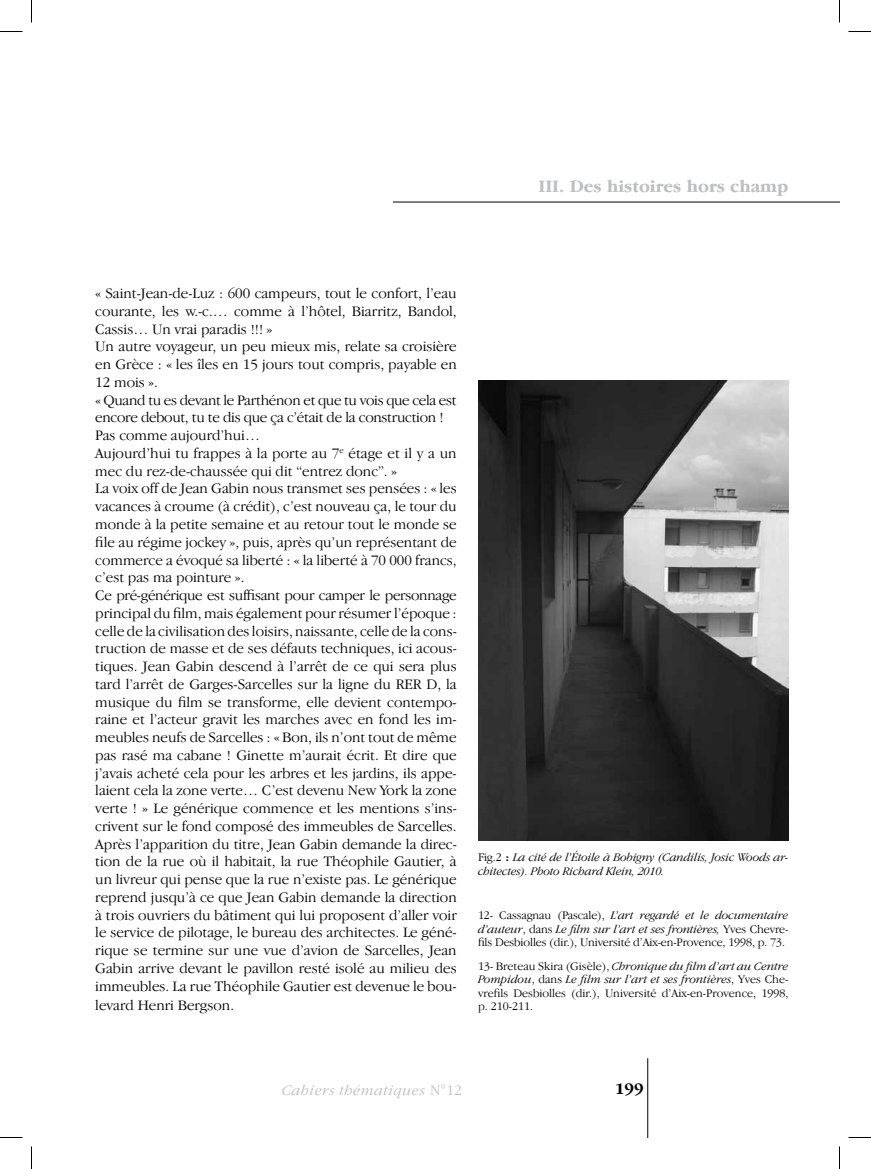
<style>
.page{position:relative;width:871px;height:1169px;background:#fff}
.page>*{position:absolute;margin:0;border:0;box-sizing:border-box;transform-origin:0 0}
.t1{font:700 18px "Garamond IT Cby BT";color:#bcbec0}
.t2{font:700 16.5px "Garamond IT Cby BT";color:#000}
.t3{font:300 15px/17.9px "Garamond IT Cby BT";color:#000}
.t4{font:italic 300 15px "Garamond IT Cby BT";letter-spacing:.04em;color:#bcbec0}
.t5{font:300 12px/13.5px "Garamond IT Cby BT";color:#000;text-align:justify}
.t6{font:italic 300 12px/13.5px "Garamond IT Cby BT";letter-spacing:-.01em;color:#000}
.s1{font-style:normal}
.s2{font-weight:700;font-style:normal}
.s3{font-style:italic}
</style>
<div class="page">
<hr style="left:393px;top:202px;width:446px;height:1px;background:#000">
<hr style="left:647px;top:1058px;width:1px;height:79px;background:#000">
<img style="left:478px;top:380px;width:310px;height:460px">
<svg style="left:0;top:31px;width:22px;height:1px"></svg>
<svg style="left:848px;top:31px;width:23px;height:1px"></svg>
<svg style="left:0;top:1137px;width:22px;height:1px"></svg>
<svg style="left:848px;top:1137px;width:23px;height:1px"></svg>
<svg style="left:31px;top:0;width:1px;height:23px"></svg>
<svg style="left:31px;top:1146px;width:1px;height:23px"></svg>
<svg style="left:839px;top:0;width:1px;height:23px"></svg>
<svg style="left:839px;top:1146px;width:1px;height:23px"></svg>
<p class="t1" style="left:538px;top:176px;width:251px">III. Des histoires hors champ</p>
<p class="t3" style="left:95px;top:284px;width:363px">« Saint-Jean-de-Luz : 600 campeurs, tout le confort, l’eau courante, les w.-c.… comme à l’hôtel, Biarritz, Bandol, Cassis… Un vrai paradis !!! »<br>Un autre voyageur, un peu mieux mis, relate sa croisière en Grèce : « les îles en 15 jours tout compris, payable en 12 mois ».<br>« Quand tu es devant le Parthénon et que tu vois que cela est encore debout, tu te dis que ça c’était de la construction !<br>Pas comme aujourd’hui…<br>Aujourd’hui tu frappes à la porte au 7<sup>e</sup> étage et il y a un mec du rez-de-chaussée qui dit “entrez donc”. »<br>La voix off de Jean Gabin nous transmet ses pensées : « les vacances à croume (à crédit), c’est nouveau ça, le tour du monde à la petite semaine et au retour tout le monde se file au régime jockey », puis, après qu’un représentant de commerce a évoqué sa liberté : « la liberté à 70 000 francs, c’est pas ma pointure ».<br>Ce pré-générique est suffisant pour camper le personnage principal du film, mais également pour résumer l’époque : celle de la civilisation des loisirs, naissante, celle de la cons&shy;truction de masse et de ses défauts techniques, ici acous&shy;tiques. Jean Gabin descend à l’arrêt de ce qui sera plus tard l’arrêt de Garges-Sarcelles sur la ligne du RER D, la musique du film se transforme, elle devient contempo&shy;raine et l’acteur gravit les marches avec en fond les im&shy;meubles neufs de Sarcelles : « Bon, ils n’ont tout de même pas rasé ma cabane ! Ginette m’aurait écrit. Et dire que j’avais acheté cela pour les arbres et les jardins, ils appe&shy;laient cela la zone verte… C’est devenu New York la zone verte ! » Le générique commence et les mentions s’ins&shy;crivent sur le fond composé des immeubles de Sarcelles.<br>Après l’apparition du titre, Jean Gabin demande la direc&shy;tion de la rue où il habitait, la rue Théophile Gautier, à un livreur qui pense que la rue n’existe pas. Le générique reprend jusqu’à ce que Jean Gabin demande la direction à trois ouvriers du bâtiment qui lui proposent d’aller voir le service de pilotage, le bureau des architectes. Le géné&shy;rique se termine sur une vue d’avion de Sarcelles, Jean Gabin arrive devant le pavillon resté isolé au milieu des immeubles. La rue Théophile Gautier est devenue le bou&shy;levard Henri Bergson.</p>
<p class="t6" style="left:478px;top:850px;width:312px"><span class="s1">Fig.2</span> <span class="s2">:</span> La cité de l’Étoile à Bobigny (Candilis, Josic Woods ar&shy;chitectes). Photo Richard Klein, 2010.</p>
<p class="t5" style="left:478px;top:908px;width:312px">12- Cassagnau (Pascale), <span class="s3">L’art regardé et le documentaire d’auteur</span>, dans <span class="s3">Le film sur l’art et ses frontières,</span> Yves Chevre&shy;fils Desbiolles (dir.), Université d’Aix-en-Provence, 1998, p. 73.</p>
<p class="t5" style="left:478px;top:959px;width:312px">13- Breteau Skira (Gisèle), <span class="s3">Chronique du film d’art au Centre Pompidou</span>, dans <span class="s3">Le film sur l’art et ses frontières</span>, Yves Che&shy;vrefils Desbiolles (dir.), Université d’Aix-en-Provence, 1998, p. 210-211.</p>
<p class="t4" style="left:282px;top:1081px;width:181px">Cahiers thématiques <span class="s1">N°12</span></p>
<p class="t2" style="left:615px;top:1079px;width:31px">199</p>
</div>
